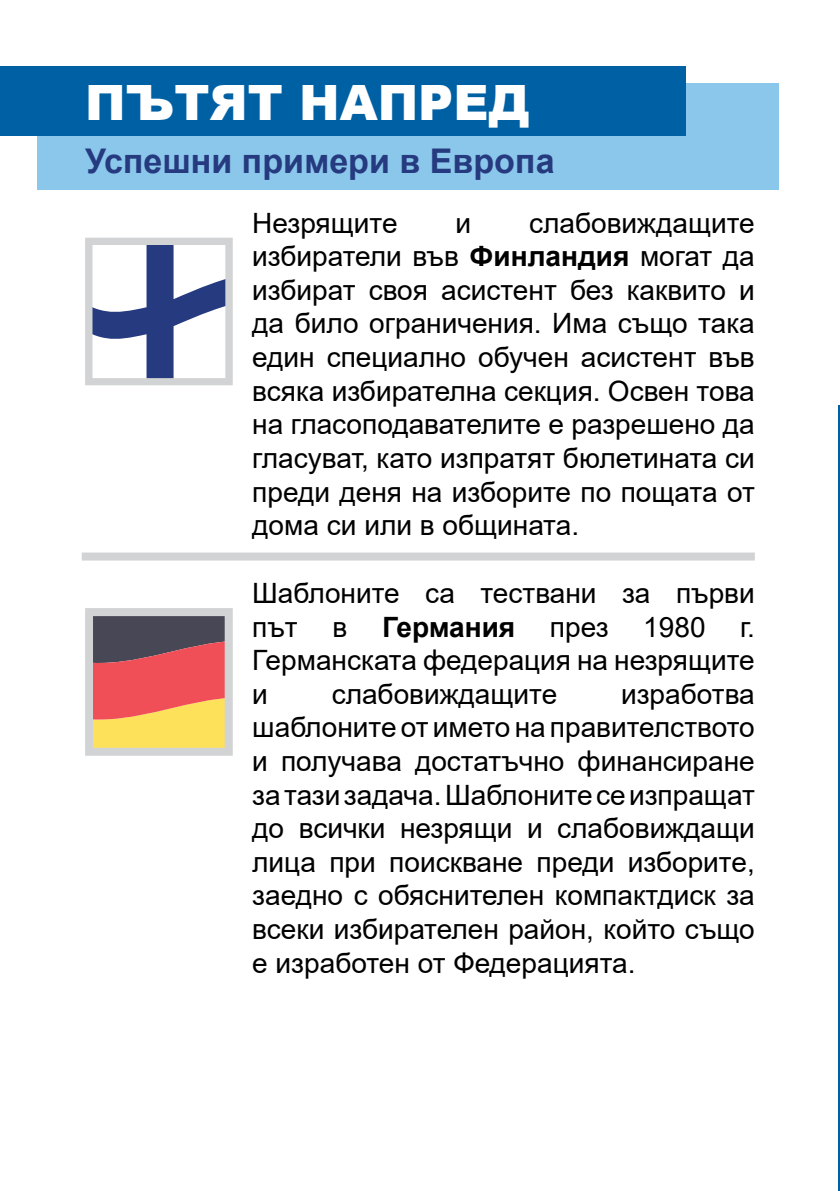
<style>
.page{position:relative;width:840px;height:1191px;background:#fff}
.page>*{position:absolute;margin:0;border:0;box-sizing:border-box;transform-origin:0 0}
.Heading2{font:900 48.6px "Arial";color:#fff}
.Heading3{font:700 34px "Arial";color:#253a7f}
.Paragraph_Style_1{font:28px/33.6px "Arial";color:#000;text-align:justify}
.s1{font-weight:700}
</style>
<div class="page">
<div style="left:37px;top:83px;width:741px;height:106px;background:#8bc7ea"></div>
<div style="left:0;top:66px;width:685px;height:69px;background:#0060a4"></div>
<svg style="left:85px;top:238px;width:147px;height:147px"></svg>
<svg style="left:85px;top:608px;width:147px;height:147px;background:#c68871"></svg>
<div style="left:82px;top:552px;width:672px;height:8px;background:#d1d3d4"></div>
<hr style="left:838px;top:405px;width:1px;height:786px;background:#0060a4">
<h2 class="Heading2" style="left:85px;top:67px;width:445px">ПЪТЯТ НАПРЕД</h2>
<h3 class="Heading3" style="left:85px;top:137px;width:470px">Успешни примери в Европа</h3>
<p class="Paragraph_Style_1" style="left:252px;top:206px;width:147px">Незрящите</p>
<p class="Paragraph_Style_1" style="left:455px;top:206px;width:17px">и</p>
<p class="Paragraph_Style_1" style="left:252px;top:206px;width:504px;text-indent:277px">слабовиждащите избиратели във <span class="s1">Финландия</span> могат да избират своя асистент без каквито и да било ограничения. Има също така един специално обучен асистент във всяка избирателна секция. Освен това на гласоподавателите е разрешено да гласуват, като изпратят бюлетината си преди деня на изборите по пощата от дома си или в общината.</p>
<p class="Paragraph_Style_1" style="left:252px;top:576px;width:504px">Шаблоните са тествани за първи път в <span class="s1">Германия</span> през 1980 г.<br>Германската федерация на незрящите и</p>
<p class="Paragraph_Style_1" style="left:252px;top:677px;width:504px;text-indent:368px">изработва шаблоните от името на правителството и получава достатъчно финансиране за тази задача. Шаблоните се изпращат до всички незрящи и слабовиждащи лица при поискване преди изборите, заедно с обяснителен компактдиск за всеки избирателен район, който също е изработен от Федерацията.</p>
<p class="Paragraph_Style_1" style="left:331px;top:677px;width:227px">слабовиждащите</p>
</div>
